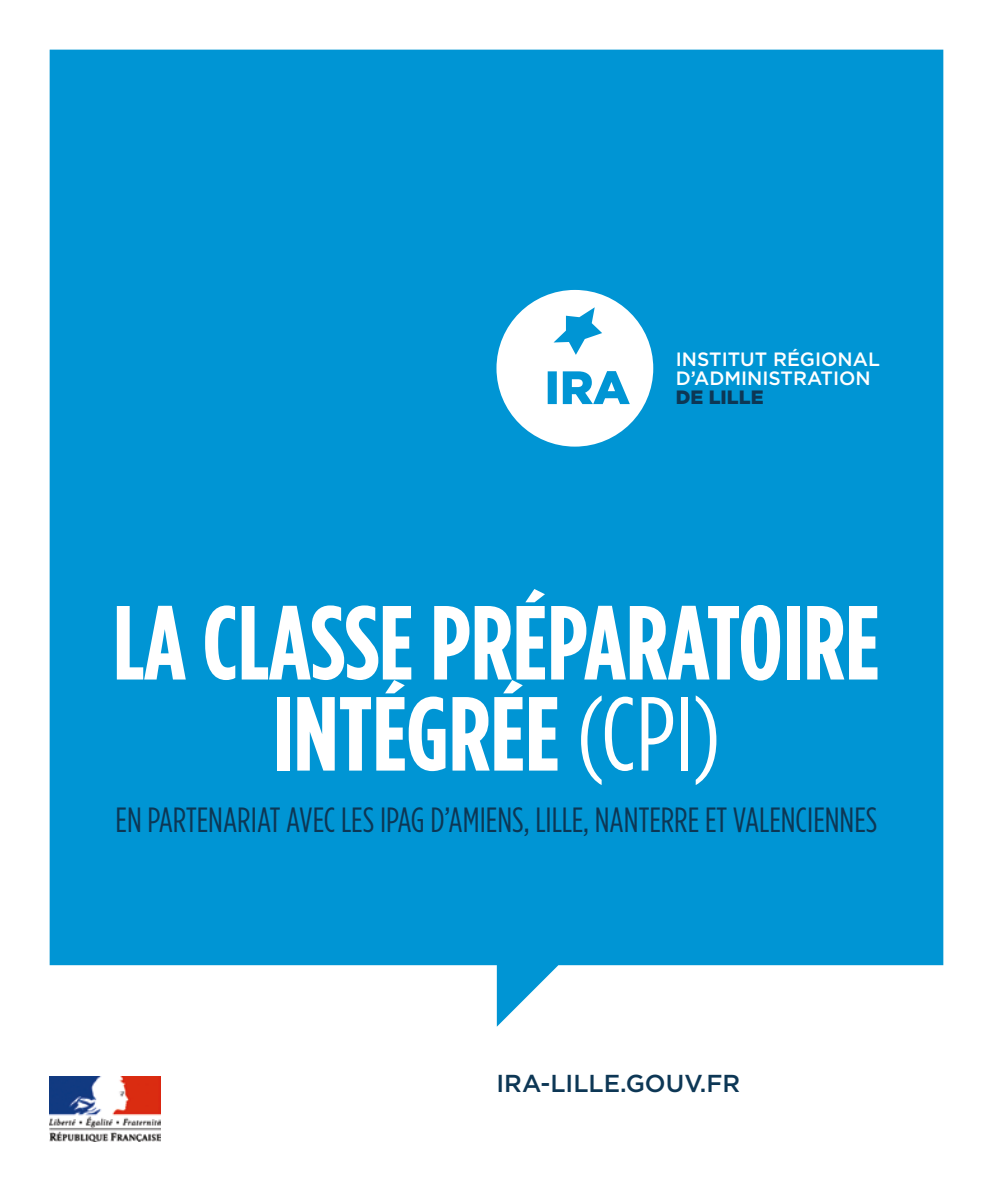
<style>
.page{position:relative;width:993px;height:1191px;background:#fff}
.page>*{position:absolute;margin:0;border:0;box-sizing:border-box;transform-origin:0 0}
.t1{font:700 105px/91px "Gotham Condensed";color:#fff;text-align:center}
.t2{font:35px "Gotham Condensed";color:#0d3755}
.t3{font:500 24.5px "Gotham";color:#0d3755}
.t4{font:500 19.25px/19.2px "Gotham";color:#fff}
.t5{font:900 19.25px "Gotham";color:#0d3755}
.s1{font-weight:400}
</style>
<div class="page">
<div style="left:50px;top:50px;width:893px;height:976px;background:#0095d4"></div>
<img style="left:50px;top:1076px;width:110px;height:65px">
<svg style="left:496px;top:290px;width:157px;height:156px"></svg>
<p class="t4" style="left:675px;top:349px;width:205px">INSTITUT RÉGIONAL<br>D’ADMINISTRATION</p>
<p class="t5" style="left:675px;top:384px;width:89px">DE LILLE</p>
<h1 class="t1" style="left:113px;top:596px;width:768px">LA CLASSE PRÉPARATOIRE<br>INTÉGRÉE <span class="s1">(CPI)</span></h1>
<p class="t2" style="left:115px;top:799px;width:763px">EN PARTENARIAT AVEC LES IPAG D’AMIENS, LILLE, NANTERRE ET VALENCIENNES</p>
<p class="t3" style="left:496px;top:1067px;width:245px">IRA-LILLE.GOUV.FR</p>
</div>
